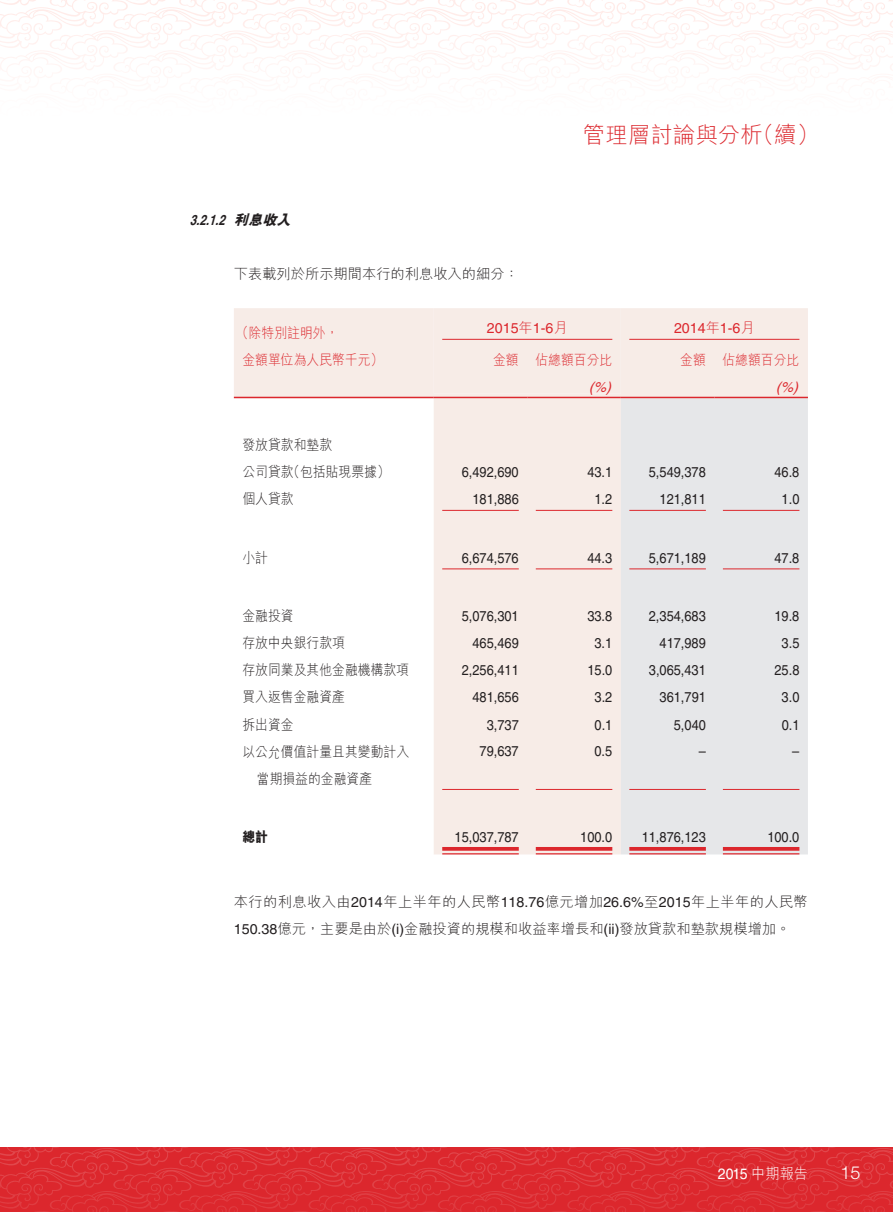
<style>
.page{position:relative;width:893px;height:1212px;background:#fff}
.page>*{position:absolute;margin:0;border:0;box-sizing:border-box;transform-origin:0 0}
.t1{font:300 22.5px "M Hei HK";color:#dc272d}
.t2{font:300 18px "Helvetica Neue LT Std";color:#fff}
.t3{font:15px "Helvetica LT Std";color:#fff;scale:.94 1}
.t4{font:14.25px "Helvetica LT Std";color:#231f20;scale:.9 1}
.t5{font:300 14.25px/27px "M Hei HK";color:#231f20}
.t6{font:300 14.25px/27px "M Hei HK";color:#231f20;scale:.9 1}
.t7{font:300 14.25px/27px "M Hei HK";color:#dc272d;scale:.9 1}
.t8{font:14.25px "Helvetica LT Std";color:#dc272d}
.t9{font:italic 700 14.25px "Helvetica LT Std";color:#231f20;scale:.8 1}
.t10{font:italic 14.25px "Helvetica LT Std";color:#dc272d}
.t11{font:800 14.25px "M Hei HK";color:#231f20;scale:.9 1}
.s1{font-family:"M Hei HK";font-weight:800}
.s2{font-family:"M Hei HK";font-weight:300}
.s3{font-family:"Helvetica LT Std";font-weight:400}
</style>
<div class="page">
<svg style="left:0;top:0;width:893px;height:71px"></svg>
<svg style="left:0;top:1147px;width:893px;height:65px;background:#dc2c32"></svg>
<div style="left:234px;top:308px;width:574px;height:89px;background:#f7ece7"></div>
<div style="left:434px;top:308px;width:187px;height:546px;background:#f7ece7"></div>
<div style="left:621px;top:398px;width:187px;height:456px;background:#e6e7e9"></div>
<hr style="left:442px;top:339px;width:170px;height:1px;background:#dc272d">
<hr style="left:629px;top:339px;width:170px;height:1px;background:#dc272d">
<hr style="left:234px;top:397px;width:200px;height:1px;background:#dc272d">
<hr style="left:434px;top:397px;width:93px;height:1px;background:#dc272d">
<hr style="left:527px;top:397px;width:94px;height:1px;background:#dc272d">
<hr style="left:621px;top:397px;width:93px;height:1px;background:#dc272d">
<hr style="left:714px;top:397px;width:94px;height:1px;background:#dc272d">
<hr style="left:442px;top:510px;width:77px;height:1px;background:#dc272d">
<hr style="left:536px;top:510px;width:76px;height:1px;background:#dc272d">
<hr style="left:629px;top:510px;width:77px;height:1px;background:#dc272d">
<hr style="left:723px;top:510px;width:76px;height:1px;background:#dc272d">
<hr style="left:442px;top:568px;width:77px;height:1px;background:#dc272d">
<hr style="left:536px;top:568px;width:76px;height:1px;background:#dc272d">
<hr style="left:629px;top:568px;width:77px;height:1px;background:#dc272d">
<hr style="left:723px;top:568px;width:76px;height:1px;background:#dc272d">
<hr style="left:442px;top:789px;width:77px;height:1px;background:#dc272d">
<hr style="left:536px;top:789px;width:76px;height:1px;background:#dc272d">
<hr style="left:629px;top:789px;width:77px;height:1px;background:#dc272d">
<hr style="left:723px;top:789px;width:76px;height:1px;background:#dc272d">
<svg style="left:442px;top:847px;width:77px;height:4px"></svg>
<hr style="left:442px;top:853px;width:77px;height:1px;background:#dc272d">
<svg style="left:536px;top:847px;width:76px;height:4px"></svg>
<hr style="left:536px;top:853px;width:76px;height:1px;background:#dc272d">
<svg style="left:629px;top:847px;width:77px;height:4px"></svg>
<hr style="left:629px;top:853px;width:77px;height:1px;background:#dc272d">
<svg style="left:723px;top:847px;width:76px;height:4px"></svg>
<hr style="left:723px;top:853px;width:76px;height:1px;background:#dc272d">
<p class="t9" style="left:190px;top:212px;width:132px">3.2.1.2 <span class="s1">利息收入</span></p>
<p class="t5" style="left:234px;top:260px;width:287px">下表載列於所示期間本行的利息收入的細分：</p>
<h1 class="t1" style="left:583px;top:124px;width:238px">管理層討論與分析（續）</h1>
<p class="t7" style="left:242px;top:319px;width:158px;text-indent:-6px">（除特別註明外，<br>金額單位為人民幣千元）</p>
<p class="t8" style="left:487px;top:320px;width:82px">2015<span class="s2">年</span>1-6<span class="s2">月</span></p>
<p class="t8" style="left:674px;top:320px;width:82px">2014<span class="s2">年</span>1-6<span class="s2">月</span></p>
<p class="t7" style="left:493px;top:346px;width:134px">金額 佔總額百分比</p>
<p class="t7" style="left:680px;top:346px;width:134px">金額 佔總額百分比</p>
<p class="t10" style="left:589px;top:379px;width:28px">(%)</p>
<p class="t10" style="left:776px;top:379px;width:28px">(%)</p>
<p class="t6" style="left:242px;top:431px;width:165px">發放貸款和墊款<br>公司貸款（包括貼現票據）</p>
<p class="t4" style="left:462px;top:464px;width:65px">6,492,690</p>
<p class="t4" style="left:587px;top:464px;width:29px">43.1</p>
<p class="t4" style="left:649px;top:464px;width:65px">5,549,378</p>
<p class="t4" style="left:774px;top:464px;width:29px">46.8</p>
<p class="t6" style="left:242px;top:485px;width:58px">個人貸款</p>
<p class="t4" style="left:472px;top:491px;width:53px">181,886</p>
<p class="t4" style="left:594px;top:491px;width:21px">1.2</p>
<p class="t4" style="left:660px;top:491px;width:53px">121,811</p>
<p class="t4" style="left:782px;top:491px;width:21px">1.0</p>
<p class="t6" style="left:242px;top:544px;width:30px">小計</p>
<p class="t4" style="left:462px;top:550px;width:65px">6,674,576</p>
<p class="t4" style="left:587px;top:550px;width:29px">44.3</p>
<p class="t4" style="left:649px;top:550px;width:65px">5,671,189</p>
<p class="t4" style="left:774px;top:550px;width:29px">47.8</p>
<p class="t6" style="left:242px;top:602px;width:58px">金融投資</p>
<p class="t4" style="left:462px;top:608px;width:65px">5,076,301</p>
<p class="t4" style="left:587px;top:608px;width:29px">33.8</p>
<p class="t4" style="left:649px;top:608px;width:65px">2,354,683</p>
<p class="t4" style="left:774px;top:608px;width:29px">19.8</p>
<p class="t6" style="left:242px;top:629px;width:115px">存放中央銀行款項</p>
<p class="t4" style="left:472px;top:635px;width:53px">465,469</p>
<p class="t4" style="left:594px;top:635px;width:21px">3.1</p>
<p class="t4" style="left:659px;top:635px;width:53px">417,989</p>
<p class="t4" style="left:782px;top:635px;width:21px">3.5</p>
<p class="t6" style="left:242px;top:656px;width:187px">存放同業及其他金融機構款項</p>
<p class="t4" style="left:462px;top:662px;width:65px">2,256,411</p>
<p class="t4" style="left:587px;top:662px;width:29px">15.0</p>
<p class="t4" style="left:649px;top:662px;width:65px">3,065,431</p>
<p class="t4" style="left:774px;top:662px;width:29px">25.8</p>
<p class="t6" style="left:242px;top:683px;width:116px">買入返售金融資產</p>
<p class="t4" style="left:472px;top:689px;width:53px">481,656</p>
<p class="t4" style="left:594px;top:689px;width:21px">3.2</p>
<p class="t4" style="left:660px;top:689px;width:53px">361,791</p>
<p class="t4" style="left:782px;top:689px;width:21px">3.0</p>
<p class="t6" style="left:242px;top:710px;width:58px">拆出資金</p>
<p class="t4" style="left:487px;top:716px;width:37px">3,737</p>
<p class="t4" style="left:595px;top:716px;width:21px">0.1</p>
<p class="t4" style="left:674px;top:716px;width:37px">5,040</p>
<p class="t4" style="left:782px;top:716px;width:21px">0.1</p>
<p class="t6" style="left:257px;top:737px;width:171px;text-indent:-14px">以公允價值計量且其變動計入當期損益的金融資產</p>
<p class="t4" style="left:480px;top:743px;width:45px">79,637</p>
<p class="t4" style="left:594px;top:743px;width:21px">0.5</p>
<p class="t4" style="left:699px;top:743px;width:9px">–</p>
<p class="t4" style="left:792px;top:743px;width:9px">–</p>
<p class="t11" style="left:242px;top:829px;width:30px">總計</p>
<p class="t4" style="left:455px;top:829px;width:73px">15,037,787</p>
<p class="t4" style="left:580px;top:829px;width:37px">100.0</p>
<p class="t4" style="left:642px;top:829px;width:73px">11,876,123</p>
<p class="t4" style="left:767px;top:829px;width:37px">100.0</p>
<p class="t5" style="left:234px;top:888px;width:575px">本行的利息收入由<span class="s3">2014</span>年上半年的人民幣<span class="s3">118.76</span>億元增加<span class="s3">26.6%</span>至<span class="s3">2015</span>年上半年的人民幣<br><span class="s3">150.38</span>億元，主要是由於<span class="s3">(i)</span>金融投資的規模和收益率增長和<span class="s3">(ii)</span>發放貸款和墊款規模增加。</p>
<p class="t3" style="left:718px;top:1164px;width:97px">2015 <span class="s2">中期報告</span></p>
<p class="t2" style="left:840px;top:1162px;width:22px">15</p>
</div>
